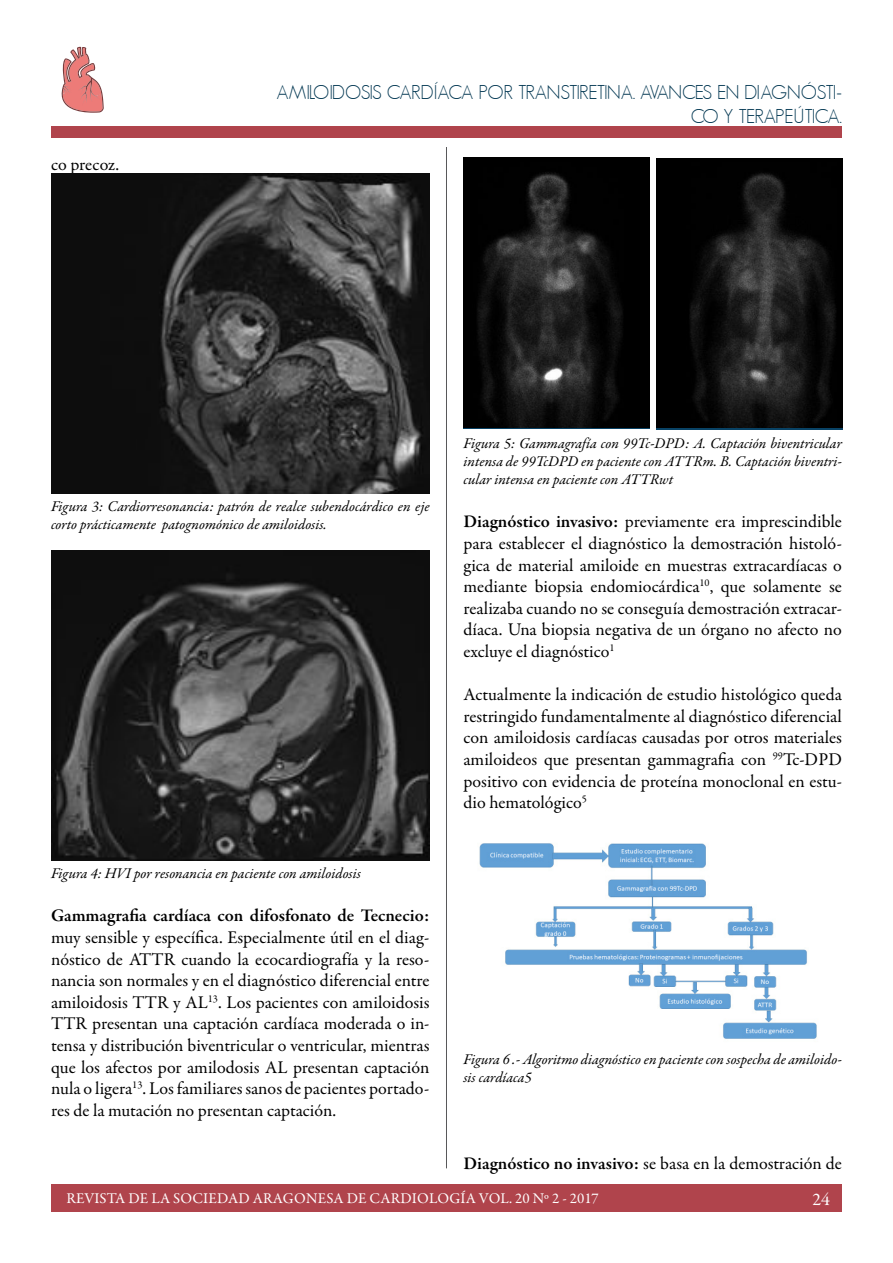
<style>
.page{position:relative;width:893px;height:1263px;background:#fff}
.page>*{position:absolute;margin:0;border:0;box-sizing:border-box;transform-origin:0 0}
.t1{font:300 19.5px/23.4px "Geosans";letter-spacing:-.05em;color:#003651;text-align:right}
.t2{font:18px/21.6px "Garamond Premr Pro";color:#000;text-align:justify}
.t3{font:600 18px "Garamond Premr Pro";color:#000}
.t4{font:18px "Garamond Premr Pro";color:#fff}
.t5{font:italic 15px/18px "Garamond Premr Pro";color:#000}
.t6{font:15px "Garamond Premr Pro";letter-spacing:.01em;color:#fff}
.s1{font-weight:600}
</style>
<div class="page">
<div style="left:51px;top:1184px;width:791px;height:28px;background:#b0444c"></div>
<hr style="left:446px;top:147px;width:1px;height:1021px;background:#58585a">
<div style="left:51px;top:126px;width:791px;height:11px;background:#b0444c"></div>
<svg style="left:61px;top:47px;width:43px;height:66px"></svg>
<img style="left:51px;top:174px;width:378px;height:319px">
<img style="left:51px;top:551px;width:378px;height:309px">
<img style="left:463px;top:158px;width:187px;height:269px">
<img style="left:656px;top:159px;width:186px;height:268px">
<img style="left:479px;top:843px;width:338px;height:196px">
<p class="t2" style="left:51px;top:154px;width:70px">co precoz.</p>
<p class="t1" style="left:276px;top:81px;width:567px">AMILOIDOSIS CARDÍACA POR TRANSTIRETINA. AVANCES EN DIAGNÓSTI-<br>CO Y TERAPEÚTICA.</p>
<p class="t5" style="left:51px;top:498px;width:380px">Figura 3: Cardiorresonancia: patrón de realce subendocárdico en eje corto prácticamente patognomónico de amiloidosis.</p>
<p class="t5" style="left:51px;top:865px;width:311px">Figura 4: HVI por resonancia en paciente con amiloidosis</p>
<p class="t3" style="left:51px;top:905px;width:380px">Gammagrafia cardíaca con difosfonato de Tecnecio:</p>
<p class="t2" style="left:51px;top:927px;width:380px">muy sensible y específica. Especialmente útil en el diag&shy;nóstico de ATTR cuando la ecocardiografía y la reso&shy;nancia son normales y en el diagnóstico diferencial entre amiloidosis TTR y AL<sup>13</sup>. Los pacientes con amiloidosis TTR presentan una captación cardíaca moderada o in&shy;tensa y distribución biventricular o ventricular, mientras que los afectos por amilodosis AL presentan captación nula o ligera<sup>13</sup>. Los familiares sanos de pacientes portado&shy;res de la mutación no presentan captación.</p>
<p class="t5" style="left:463px;top:435px;width:380px;text-align:justify">Figura 5: Gammagrafía con 99Tc-DPD: A. Captación biventricular intensa de 99TcDPD en paciente con ATTRm. B. Captación biventri&shy;cular intensa en paciente con ATTRwt</p>
<p class="t2" style="left:463px;top:511px;width:380px"><span class="s1">Diagnóstico invasivo:</span> previamente era imprescindible para establecer el diagnóstico la demostración histoló&shy;gica de material amiloide en muestras extracardíacas o mediante biopsia endomiocárdica<sup>10</sup>, que solamente se realizaba cuando no se conseguía demostración extracar&shy;díaca. Una biopsia negativa de un órgano no afecto no excluye el diagnóstico<sup>1</sup></p>
<p class="t2" style="left:463px;top:684px;width:380px">Actualmente la indicación de estudio histológico queda restringido fundamentalmente al diagnóstico diferencial con amiloidosis cardíacas causadas por otros materiales amiloideos que presentan gammagrafia con <sup>99</sup>Tc-DPD positivo con evidencia de proteína monoclonal en estu&shy;dio hematológico<sup>5</sup></p>
<p class="t5" style="left:463px;top:1051px;width:380px">Figura 6 .- Algoritmo diagnóstico en paciente con sospecha de amiloido&shy;sis cardíaca5</p>
<p class="t2" style="left:463px;top:1152px;width:380px"><span class="s1">Diagnóstico no invasivo:</span> se basa en la demostración de</p>
<p class="t6" style="left:67px;top:1189px;width:534px">REVISTA DE LA SOCIEDAD ARAGONESA DE CARDIOLOGÍA VOL. 20 Nº 2 - 2017</p>
<p class="t4" style="left:812px;top:1188px;width:19px">24</p>
</div>
